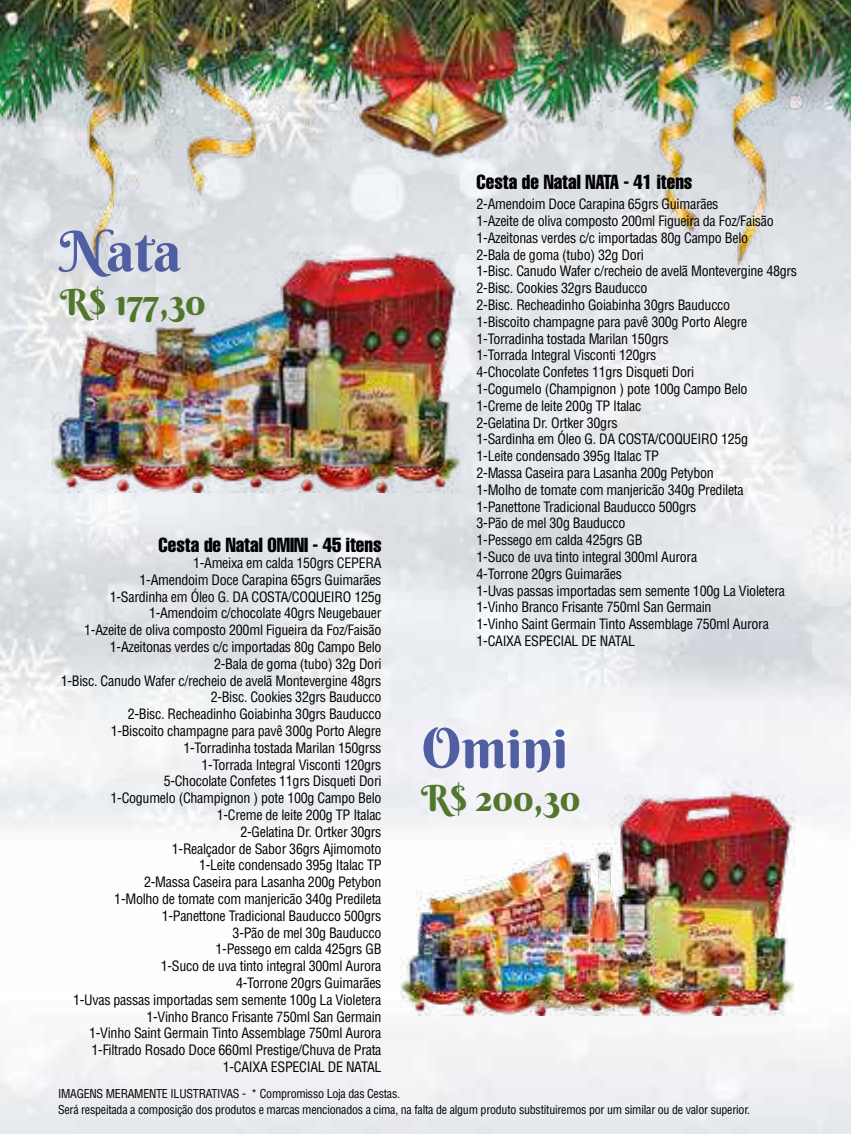
<style>
.page{position:relative;width:851px;height:1134px;background:#fff}
.page>*{position:absolute;margin:0;border:0;box-sizing:border-box;transform-origin:0 0}
.t1{font:56px "Berkshire Swash";color:#505ea2}
.t2{font:36px "Berkshire Swash";color:#51772c}
.t3{font:20px "Helvetica LT Std Comp";color:#000}
.t4{font:condensed 14px/16.8px "Helvetica LT Std";letter-spacing:-.02em;color:#000}
.t5{font:condensed 12px/16px "Helvetica LT Std";letter-spacing:-.02em;color:#000}
</style>
<div class="page">
<img style="left:0;top:0;width:850px;height:870px">
<img style="left:400px;top:780px;width:394px;height:236px">
<img style="left:51px;top:482px;width:184px;height:10px">
<img style="left:235px;top:482px;width:225px;height:10px">
<img style="left:400px;top:972px;width:176px;height:44px">
<img style="left:576px;top:972px;width:217px;height:44px">
<img style="left:51px;top:237px;width:409px;height:245px">
<h1 class="t1" style="left:60px;top:216px;width:122px">Nata</h1>
<h2 class="t2" style="left:60px;top:279px;width:147px">R$ 177,30</h2>
<h3 class="t3" style="left:158px;top:532px;width:224px">Cesta de Natal OMINI - 45 itens</h3>
<p class="t4" style="left:61px;top:554px;width:322px;text-align:right">1-Ameixa em calda 150grs CEPERA<br>1-Amendoim Doce Carapina 65grs Guimarães<br>1-Sardinha em Óleo G. DA COSTA/COQUEIRO 125g 1-Amendoim c/chocolate 40grs Neugebauer<br>1-Azeite de oliva composto 200ml Figueira da Foz/Faisão 1-Azeitonas verdes c/c importadas 80g Campo Belo<br>2-Bala de goma (tubo) 32g Dori<br>1-Bisc. Canudo Wafer c/recheio de avelã Montevergine 48grs 2-Bisc. Cookies 32grs Bauducco<br>2-Bisc. Recheadinho Goiabinha 30grs Bauducco<br>1-Biscoito champagne para pavê 300g Porto Alegre 1-Torradinha tostada Marilan 150grss<br>1-Torrada Integral Visconti 120grs<br>5-Chocolate Confetes 11grs Disqueti Dori<br>1-Cogumelo (Champignon ) pote 100g Campo Belo<br>1-Creme de leite 200g TP Italac<br>2-Gelatina Dr. Ortker 30grs<br>1-Realçador de Sabor 36grs Ajimomoto<br>1-Leite condensado 395g Italac TP<br>2-Massa Caseira para Lasanha 200g Petybon<br>1-Molho de tomate com manjericão 340g Predileta 1-Panettone Tradicional Bauducco 500grs<br>3-Pão de mel 30g Bauducco<br>1-Pessego em calda 425grs GB<br>1-Suco de uva tinto integral 300ml Aurora<br>4-Torrone 20grs Guimarães<br>1-Uvas passas importadas sem semente 100g La Violetera 1-Vinho Branco Frisante 750ml San Germain<br>1-Vinho Saint Germain Tinto Assemblage 750ml Aurora 1-Filtrado Rosado Doce 660ml Prestige/Chuva de Prata 1-CAIXA ESPECIAL DE NATAL</p>
<h3 class="t3" style="left:476px;top:169px;width:217px">Cesta de Natal NATA - 41 itens</h3>
<p class="t4" style="left:476px;top:196px;width:322px">2-Amendoim Doce Carapina 65grs Guimarães<br>1-Azeite de oliva composto 200ml Figueira da Foz/Faisão 1-Azeitonas verdes c/c importadas 80g Campo Belo<br>2-Bala de goma (tubo) 32g Dori<br>1-Bisc. Canudo Wafer c/recheio de avelã Montevergine 48grs 2-Bisc. Cookies 32grs Bauducco<br>2-Bisc. Recheadinho Goiabinha 30grs Bauducco<br>1-Biscoito champagne para pavê 300g Porto Alegre 1-Torradinha tostada Marilan 150grs<br>1-Torrada Integral Visconti 120grs<br>4-Chocolate Confetes 11grs Disqueti Dori<br>1-Cogumelo (Champignon ) pote 100g Campo Belo<br>1-Creme de leite 200g TP Italac<br>2-Gelatina Dr. Ortker 30grs<br>1-Sardinha em Óleo G. DA COSTA/COQUEIRO 125g<br>1-Leite condensado 395g Italac TP<br>2-Massa Caseira para Lasanha 200g Petybon<br>1-Molho de tomate com manjericão 340g Predileta 1-Panettone Tradicional Bauducco 500grs<br>3-Pão de mel 30g Bauducco<br>1-Pessego em calda 425grs GB<br>1-Suco de uva tinto integral 300ml Aurora<br>4-Torrone 20grs Guimarães<br>1-Uvas passas importadas sem semente 100g La Violetera 1-Vinho Branco Frisante 750ml San Germain<br>1-Vinho Saint Germain Tinto Assemblage 750ml Aurora 1-CAIXA ESPECIAL DE NATAL</p>
<h1 class="t1" style="left:421px;top:713px;width:148px">Omini</h1>
<h2 class="t2" style="left:421px;top:776px;width:161px">R$ 200,30</h2>
<p class="t5" style="left:58px;top:1086px;width:693px">IMAGENS MERAMENTE ILUSTRATIVAS - * Compromisso Loja das Cestas.<br>Será respeitada a composição dos produtos e marcas mencionados a cima, na falta de algum produto substituiremos por um similar ou de valor superior.</p>
</div>
